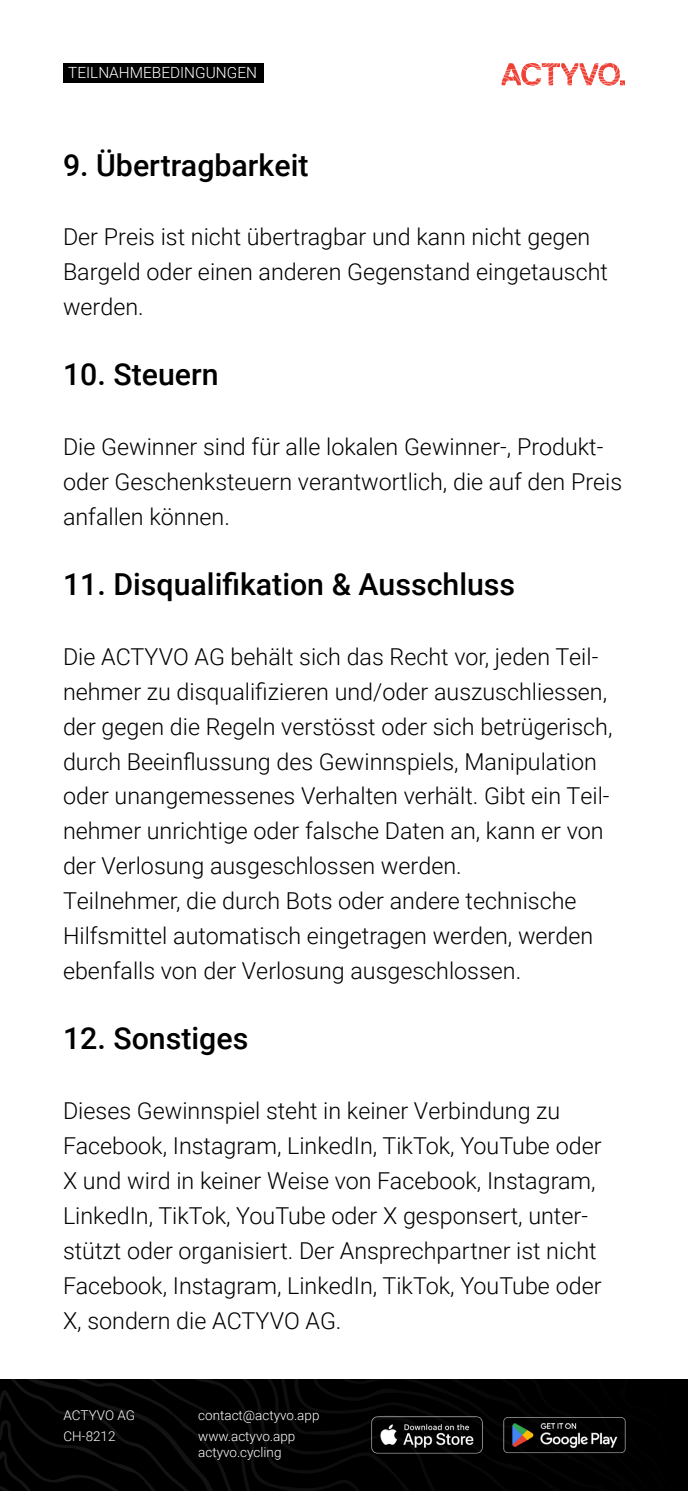
<style>
.page{position:relative;width:688px;height:1491px;background:#fff}
.page>*{position:absolute;margin:0;border:0;box-sizing:border-box;transform-origin:0 0}
.t1{font:500 30.28px "Roboto";color:#000}
.t2{font:300 23.28px/35px "Roboto";color:#000}
.t3{font:300 15.4px "Roboto";color:#fff}
.t4{font:300 13.47px/21.7px "Roboto";color:#fff}
</style>
<div class="page">
<div style="left:489px;top:1475px;width:199px;height:16px;background:#000"></div>
<svg style="left:489px;top:1379px;width:199px;height:96px;background:#0a0a09"></svg>
<svg style="left:0;top:1379px;width:489px;height:112px;background:#060606"></svg>
<div style="left:63px;top:63px;width:200px;height:20px;background:#000"></div>
<svg style="left:502px;top:63px;width:123px;height:23px"></svg>
<p class="t3" style="left:68px;top:62px;width:190px">TEILNAHMEBEDINGUNGEN</p>
<h1 class="t1" style="left:63px;top:144px;width:247px">9. Übertragbarkeit</h1>
<p class="t2" style="left:63px;top:219px;width:546px">Der Preis ist nicht übertragbar und kann nicht gegen<br>Bargeld oder einen anderen Gegenstand eingetauscht werden.</p>
<h1 class="t1" style="left:63px;top:353px;width:157px">10. Steuern</h1>
<p class="t2" style="left:63px;top:428px;width:561px">Die Gewinner sind für alle lokalen Gewinner-, Produkt&shy;oder Geschenksteuern verantwortlich, die auf den Preis anfallen können.</p>
<h1 class="t1" style="left:63px;top:563px;width:453px">11. Disqualifikation &amp; Ausschluss</h1>
<p class="t2" style="left:63px;top:638px;width:551px">Die ACTYVO AG behält sich das Recht vor, jeden Teil&shy;nehmer zu disqualifizieren und/oder auszuschliessen, der gegen die Regeln verstösst oder sich betrügerisch, durch Beeinflussung des Gewinnspiels, Manipulation oder unangemessenes Verhalten verhält. Gibt ein Teil&shy;nehmer unrichtige oder falsche Daten an, kann er von der Verlosung ausgeschlossen werden.<br>Teilnehmer, die durch Bots oder andere technische Hilfsmittel automatisch eingetragen werden, werden ebenfalls von der Verlosung ausgeschlossen.</p>
<h1 class="t1" style="left:63px;top:1017px;width:187px">12. Sonstiges</h1>
<p class="t2" style="left:63px;top:1092px;width:540px">Dieses Gewinnspiel steht in keiner Verbindung zu Facebook, Instagram, LinkedIn, TikTok, YouTube oder X und wird in keiner Weise von Facebook, Instagram, LinkedIn, TikTok, YouTube oder X gesponsert, unter&shy;stützt oder organisiert. Der Ansprechpartner ist nicht Facebook, Instagram, LinkedIn, TikTok, YouTube oder X, sondern die ACTYVO AG.</p>
<p class="t4" style="left:64px;top:1404px;width:73px">ACTYVO AG<br>CH-8212</p>
<p class="t4" style="left:198px;top:1404px;width:123px">contact@actyvo.app www.actyvo.app</p>
<p class="t4" style="left:198px;top:1441px;width:85px">actyvo.cycling</p>
</div>
